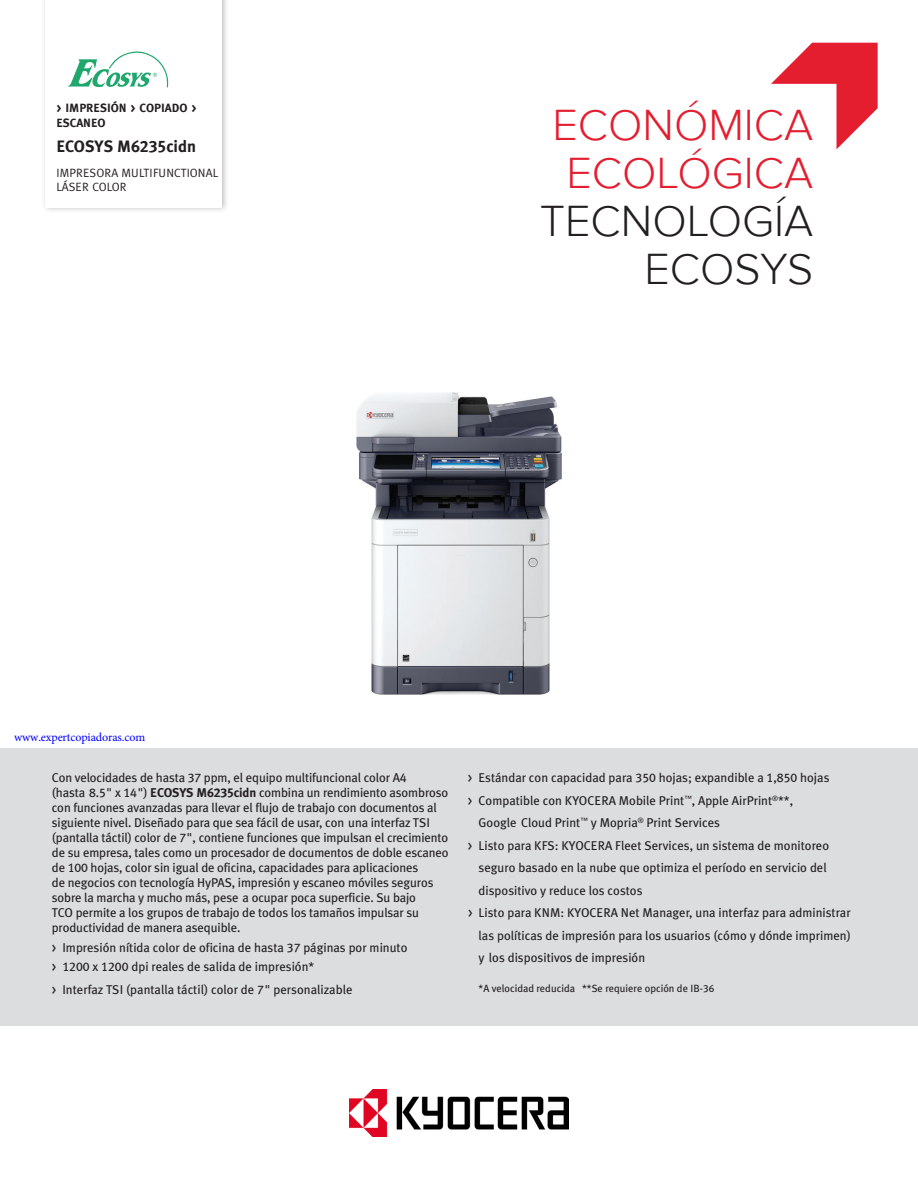
<style>
.page{position:relative;width:918px;height:1188px;background:#fff}
.page>*{position:absolute;margin:0;border:0;box-sizing:border-box;transform-origin:0 0}
.t1{font:300 45px "Proxima Nova";color:#e41d2f}
.t2{font:300 45px "Proxima Nova";color:#231f20}
.t3{font:700 16.5px "Meta Plus";color:#231f20}
.bullets{font:12.75px/15px "Meta Plus";letter-spacing:-.01em;color:#231f20}
.t4{font:12px/14.4px "Meta Plus";letter-spacing:.01em;color:#231f20}
.t5{font:12px/15px "Meta Plus Bold Caps";color:#231f20}
.t6{font:12px "Minion Pro";letter-spacing:-.01em;color:#00f}
.bullets-2{font:10.5px "Meta Plus";color:#231f20}
.s1{font-family:"Meta Plus Bold Caps";font-weight:400}
.s2{font-family:"Meta Plus Book Caps"}
.s3{font-weight:700}
.s4{font-family:"Meta Plus Bold Caps"}
</style>
<div class="page">
<div style="left:41px;top:0;width:189px;height:214px;background:#231f20;opacity:.3"></div>
<div style="left:46px;top:0;width:176px;height:207px;background:#fff"></div>
<svg style="left:771px;top:43px;width:107px;height:106px"></svg>
<img style="left:356px;top:392px;width:206px;height:303px">
<svg style="left:68px;top:51px;width:100px;height:37px"></svg>
<div style="left:0;top:749px;width:918px;height:277px;background:#dcdddf"></div>
<img style="left:349px;top:1089px;width:220px;height:47px">
<p class="t5" style="left:56px;top:100px;width:142px">&gt; IMPRESIÓN &gt; COPIADO &gt;<br>ESCANEO</p>
<p class="t3" style="left:56px;top:137px;width:141px">ECOSYS M<span class="s1">6235</span>cidn</p>
<p class="t4" style="left:56px;top:165px;width:163px">IMPRESORA MULTIFUNCTIONAL<br>LÁSER COLOR</p>
<p class="t1" style="left:553px;top:99px;width:262px">ECONÓMICA</p>
<p class="t1" style="left:567px;top:147px;width:248px">ECOLÓGICA</p>
<p class="t2" style="left:540px;top:195px;width:275px">TECNOLOGÍA</p>
<p class="t2" style="left:645px;top:243px;width:170px">ECOSYS</p>
<p class="t6" style="left:14px;top:729px;width:133px">www.expertcopiadoras.com</p>
<p class="bullets" style="left:52px;top:770px;width:398px">Con velocidades de hasta <span class="s2">37</span> ppm, el equipo multifuncional color A<span class="s2">4<br></span>(hasta <span class="s2">8</span>.<span class="s2">5"</span> x <span class="s2">14"</span>) <span class="s3">ECOSYS M</span><span class="s4">6235</span><span class="s3">cidn</span> combina un rendimiento asombroso con funciones avanzadas para llevar el flujo de trabajo con documentos al siguiente nivel. Diseñado para que sea fácil de usar, con una interfaz TSI (pantalla táctil) color de <span class="s2">7"</span>, contiene funciones que impulsan el crecimiento de su empresa, tales como un procesador de documentos de doble escaneo de <span class="s2">100</span> hojas, color sin igual de oficina, capacidades para aplicaciones<br>de negocios con tecnología HyPAS, impresión y escaneo móviles seguros sobre la marcha y mucho más, pese a ocupar poca superficie. Su bajo<br>TCO permite a los grupos de trabajo de todos los tamaños impulsar su productividad de manera asequible.</p>
<p class="bullets" style="left:52px;top:940px;width:357px"><span class="s2">&gt;</span> Impresión nítida color de oficina de hasta <span class="s2">37</span> páginas por minuto</p>
<p class="bullets" style="left:52px;top:959px;width:264px"><span class="s2">&gt; 1200</span> x <span class="s2">1200</span> dpi reales de salida de impresión*</p>
<p class="bullets" style="left:52px;top:982px;width:302px"><span class="s2">&gt;</span> Interfaz TSI (pantalla táctil) color de <span class="s2">7"</span> personalizable</p>
<p class="bullets" style="left:468px;top:770px;width:363px"><span class="s2">&gt;</span> Estándar con capacidad para <span class="s2">350</span> hojas; expandible a <span class="s2">1</span>,<span class="s2">850</span> hojas</p>
<p class="bullets" style="left:479px;top:789px;width:316px;line-height:22.5px;text-indent:-11px"><span class="s2">&gt;</span> Compatible con KYOCERA Mobile Print<sup>™</sup>, Apple AirPrint<sup>®</sup>**,<br>Google Cloud Print<sup>™</sup> y Mopria<sup>®</sup> Print Services</p>
<p class="bullets" style="left:479px;top:834px;width:352px;line-height:22.5px;text-indent:-11px"><span class="s2">&gt;</span> Listo para KFS: KYOCERA Fleet Services, un sistema de monitoreo seguro basado en la nube que optimiza el período en servicio del dispositivo y reduce los costos</p>
<p class="bullets" style="left:479px;top:901px;width:374px;line-height:22.5px;text-align:justify;text-indent:-11px"><span class="s2">&gt;</span> Listo para KNM: KYOCERA Net Manager, una interfaz para administrar las políticas de impresión para los usuarios (cómo y dónde imprimen) y los dispositivos de impresión</p>
<p class="bullets-2" style="left:479px;top:983px;width:237px">*A velocidad reducida **Se requiere opción de IB-<span class="s2">36</span></p>
</div>
